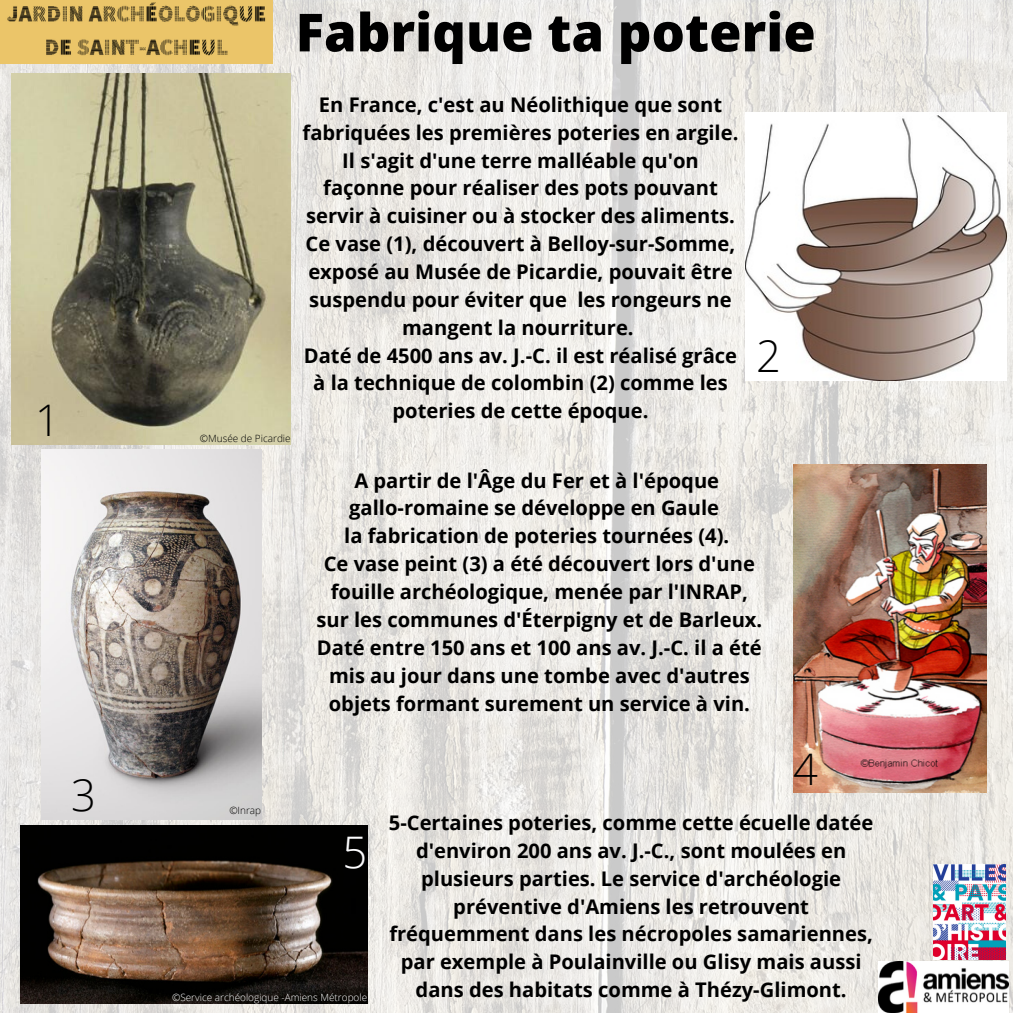
<style>
.page{position:relative;width:1013px;height:1013px;background:#fff}
.page>*{position:absolute;margin:0;border:0;box-sizing:border-box;transform-origin:0 0}
.t1{font:800 52.5px "Open Sans";color:#000}
.t2{font:300 43.5px "Open Sans";color:#000}
.t3{font:300 43.5px "Open Sans";color:#fcfcfd}
.t4{font:700 20.12px/27.9px "Open Sans";color:#000;text-align:center}
.t5{font:300 10px "Open Sans";color:#fcfcfd}
.t6{font:300 10px "Open Sans";color:#000}
</style>
<div class="page">
<img style="left:0;top:0;width:1012px;height:1012px">
<img style="left:0;top:0;width:273px;height:64px">
<img style="left:933px;top:864px;width:72px;height:95px">
<img style="left:878px;top:961px;width:130px;height:51px">
<img style="left:11px;top:74px;width:280px;height:370px">
<img style="left:41px;top:449px;width:221px;height:370px">
<img style="left:793px;top:464px;width:193px;height:329px">
<img style="left:745px;top:112px;width:261px;height:268px">
<img style="left:20px;top:825px;width:347px;height:178px">
<h2 class="t2" style="left:35px;top:389px;width:26px">1</h2>
<h2 class="t2" style="left:71px;top:764px;width:26px">3</h2>
<p class="t6" style="left:200px;top:431px;width:92px">©Musée de Picardie</p>
<h1 class="t1" style="left:296px;top:-5px;width:521px">Fabrique ta poterie</h1>
<p class="t4" style="left:302px;top:90px;width:437px">En France, c'est au Néolithique que sont fabriquées les premières poteries en argile.<br>Il s'agit d'une terre malléable qu'on façonne pour réaliser des pots pouvant servir à cuisiner ou à stocker des aliments.<br>Ce vase (1), découvert à Belloy-sur-Somme, exposé au Musée de Picardie, pouvait être suspendu pour éviter que les rongeurs ne mangent la nourriture.<br>Daté de 4500 ans av. J.-C. il est réalisé grâce à la technique de colombin (2) comme les poteries de cette époque.</p>
<h2 class="t2" style="left:756px;top:326px;width:26px">2</h2>
<p class="t4" style="left:316px;top:466px;width:447px">A partir de l'Âge du Fer et à l'époque gallo-romaine se développe en Gaule<br>la fabrication de poteries tournées (4).<br>Ce vase peint (3) a été découvert lors d'une fouille archéologique, menée par l'INRAP, sur les communes d'Éterpigny et de Barleux.<br>Daté entre 150 ans et 100 ans av. J.-C. il a été mis au jour dans une tombe avec d'autres objets formant surement un service à vin.</p>
<h2 class="t2" style="left:793px;top:738px;width:26px">4</h2>
<p class="t6" style="left:229px;top:803px;width:33px">©Inrap</p>
<h2 class="t3" style="left:342px;top:821px;width:26px">5</h2>
<p class="t5" style="left:172px;top:990px;width:197px">©Service archéologique -Amiens Métropole</p>
<p class="t4" style="left:389px;top:808px;width:486px">5-Certaines poteries, comme cette écuelle datée d'environ 200 ans av. J.-C., sont moulées en plusieurs parties. Le service d'archéologie préventive d'Amiens les retrouvent fréquemment dans les nécropoles samariennes, par exemple à Poulainville ou Glisy mais aussi dans des habitats comme à Thézy-Glimont.</p>
</div>
